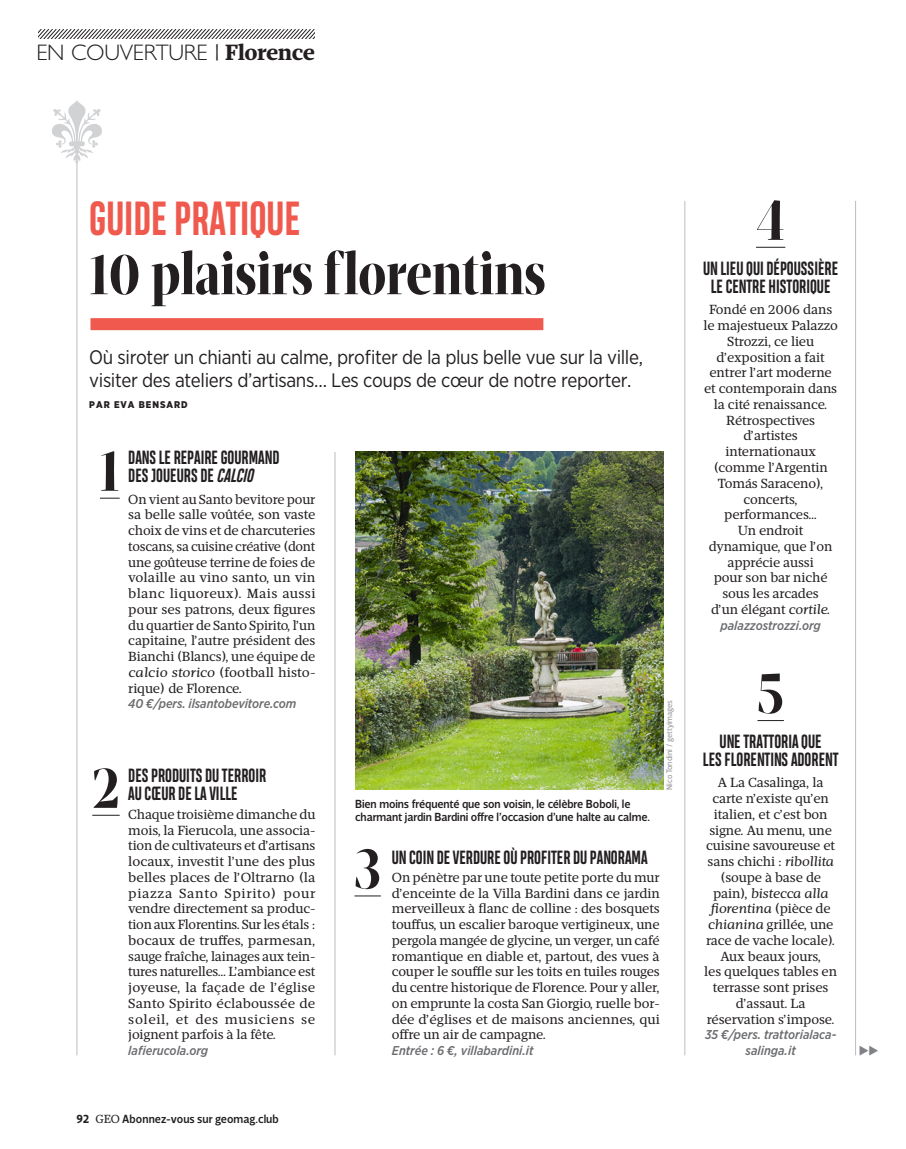
<style>
.page{position:relative;width:906px;height:1149px;background:#fff}
.page>*{position:absolute;margin:0;border:0;box-sizing:border-box;transform-origin:0 0}
.t1{font:700 60px "Mafra Display Condensed";letter-spacing:-.01em;color:#231f20}
.t2{font:700 45px "Heading Pro Comp";color:#f0594d}
.t3{font:300 22.5px "Gill Sans Std";letter-spacing:-.01em;color:#231f20}
.t4{font:19.5px/22.5px "Gotham Narrow";letter-spacing:-.02em;color:#231f20}
.t5{font:700 18px/18px "Heading Pro Comp";color:#231f20}
.t6{font:13.5px/15.8px "Mafra";letter-spacing:-.01em;color:#231f20;text-align:justify}
.t7{font:italic 500 12.75px/15.8px "Gotham Narrow";color:#6c6d70;text-align:center}
.t8{font:12.75px "Prisma Puces";color:#808285}
.t9{font:500 12px/12.8px "Velino Sans";letter-spacing:-.01em;color:#231f20}
.t10{font:900 9.75px "Gotham Narrow";letter-spacing:.1em;color:#231f20}
.t11{font:8.25px "Velino Sans";color:#939598}
.s1{font-family:"Mafra";font-weight:500}
.s2{font-family:"Mafra";font-weight:700}
.s3{font-style:italic}
.s4{font-weight:700}
.s5{font-family:"Mafra";font-weight:400}
</style>
<div class="page">
<hr style="left:855px;top:201px;width:1px;height:853px;background:#bcbdc0">
<hr style="left:684px;top:201px;width:1px;height:853px;background:#bcbdc0">
<hr style="left:334px;top:452px;width:1px;height:602px;background:#bcbdc0">
<hr style="left:77px;top:157px;width:1px;height:897px;background:#bcbdc0">
<img style="left:355px;top:451px;width:308px;height:338px">
<svg style="left:100px;top:497px;width:20px;height:1px"></svg>
<svg style="left:92px;top:814px;width:28px;height:1px"></svg>
<svg style="left:354px;top:895px;width:27px;height:1px"></svg>
<svg style="left:756px;top:247px;width:29px;height:1px"></svg>
<svg style="left:757px;top:720px;width:27px;height:1px"></svg>
<svg style="left:52px;top:100px;width:50px;height:64px"></svg>
<div style="left:90px;top:318px;width:453px;height:12px;background:#f0594d"></div>
<svg style="left:38px;top:30px;width:277px;height:8px"></svg>
<h3 class="t3" style="left:36px;top:39px;width:280px">EN COUVERTURE <span class="s1">|</span> <span class="s2">Florence</span></h3>
<h2 class="t2" style="left:89px;top:191px;width:213px">GUIDE PRATIQUE</h2>
<h1 class="t1" style="left:89px;top:237px;width:458px">10 plaisirs florentins</h1>
<h3 class="t4" style="left:89px;top:345px;width:555px">Où siroter un chianti au calme, profiter de la plus belle vue sur la ville, visiter des ateliers d’artisans… Les coups de cœur de notre reporter.</h3>
<p class="t10" style="left:89px;top:397px;width:100px">PAR EVA BENSARD</p>
<h1 class="t1" style="left:100px;top:433px;width:21px">1</h1>
<h3 class="t5" style="left:128px;top:450px;width:153px">DANS LE REPAIRE GOURMAND<br>DES JOUEURS DE <span class="s3">CALCIO</span></h3>
<p class="t6" style="left:128px;top:491px;width:189px">On vient au Santo bevitore pour sa belle salle voûtée, son vaste choix de vins et de charcuteries toscans, sa cuisine créative (dont une goûteuse terrine de foies de volaille au vino santo, un vin blanc liquoreux). Mais aussi pour ses patrons, deux figures du quartier de Santo Spirito, l’un capitaine, l’autre président des Bianchi (Blancs), une équipe de <span class="s3">calcio storico</span> (football histo&shy;rique) de Florence.</p>
<p class="t7" style="left:128px;top:695px;width:169px">40 €/pers. ilsantobevitore.com</p>
<h1 class="t1" style="left:92px;top:750px;width:29px">2</h1>
<h3 class="t5" style="left:128px;top:768px;width:139px">DES PRODUITS DU TERROIR<br>AU CŒUR DE LA VILLE</h3>
<p class="t6" style="left:128px;top:806px;width:189px">Chaque troisième dimanche du mois, la Fierucola, une associa&shy;tion de cultivateurs et d’artisans locaux, investit l’une des plus belles places de l’Oltrarno (la piazza Santo Spirito) pour vendre directement sa produc&shy;tion aux Florentins. Sur les étals : bocaux de truffes, parmesan, sauge fraîche, lainages aux tein&shy;tures naturelles… L’ambiance est joyeuse, la façade de l’église Santo Spirito éclaboussée de soleil, et des musiciens se joignent parfois à la fête.</p>
<p class="t7" style="left:128px;top:1042px;width:81px">lafierucola.org</p>
<p class="t9" style="left:77px;top:1112px;width:204px"><span class="s4">92</span> <span class="s5">GEO</span> Abonnez-vous sur geomag.club</p>
<p class="t9" style="left:355px;top:797px;width:296px">Bien moins fréquenté que son voisin, le célèbre Boboli, le charmant jardin Bardini offre l’occasion d’une halte au calme.</p>
<p class="t11" style="left:664px;top:789px;width:91px;rotate:-90deg">Nico Tondini / gettyimages</p>
<h1 class="t1" style="left:354px;top:831px;width:28px">3</h1>
<h3 class="t5" style="left:392px;top:850px;width:257px">UN COIN DE VERDURE OÙ PROFITER DU PANORAMA</h3>
<p class="t6" style="left:392px;top:869px;width:269px">On pénètre par une toute petite porte du mur d’enceinte de la Villa Bardini dans ce jardin merveilleux à flanc de colline : des bosquets touffus, un escalier baroque vertigineux, une pergola mangée de glycine, un verger, un café romantique en diable et, partout, des vues à couper le souffle sur les toits en tuiles rouges du centre historique de Florence. Pour y aller, on emprunte la costa San Giorgio, ruelle bor&shy;dée d’églises et de maisons anciennes, qui offre un air de campagne.</p>
<p class="t7" style="left:392px;top:1042px;width:143px">Entrée : 6 €, villabardini.it</p>
<h1 class="t1" style="left:756px;top:183px;width:31px">4</h1>
<h3 class="t5" style="left:703px;top:261px;width:136px;text-align:center">UN LIEU QUI DÉPOUSSIÈRE<br>LE CENTRE HISTORIQUE</h3>
<p class="t6" style="left:703px;top:302px;width:136px;text-align:center">Fondé en 2006 dans le majestueux Palazzo<br>Strozzi, ce lieu d’exposition a fait entrer l’art moderne et contemporain dans la cité renaissance.<br>Rétrospectives d’artistes internationaux (comme l’Argentin<br>Tomás Saraceno), concerts, performances…<br>Un endroit dynamique, que l’on apprécie aussi<br>pour son bar niché sous les arcades<br>d’un élégant <span class="s3">cortile.</span></p>
<p class="t7" style="left:720px;top:617px;width:102px">palazzostrozzi.org</p>
<h1 class="t1" style="left:757px;top:655px;width:28px">5</h1>
<h3 class="t5" style="left:703px;top:734px;width:137px;text-align:center">UNE TRATTORIA QUE<br>LES FLORENTINS ADORENT</h3>
<p class="t6" style="left:704px;top:774px;width:134px;text-align:center">A La Casalinga, la carte n’existe qu’en italien, et c’est bon signe. Au menu, une cuisine savoureuse et sans chichi : <span class="s3">ribollita </span>(soupe à base de pain), <span class="s3">bistecca alla fiorentina</span> (pièce de <span class="s3">chianina</span> grillée, une race de vache locale).<br>Aux beaux jours,<br>les quelques tables en terrasse sont prises d’assaut. La réservation s’impose.</p>
<p class="t7" style="left:705px;top:1026px;width:133px">35 €/pers. trattorialaca&shy;salinga.it</p>
<p class="t8" style="left:858px;top:1044px;width:22px">DD</p>
</div>
